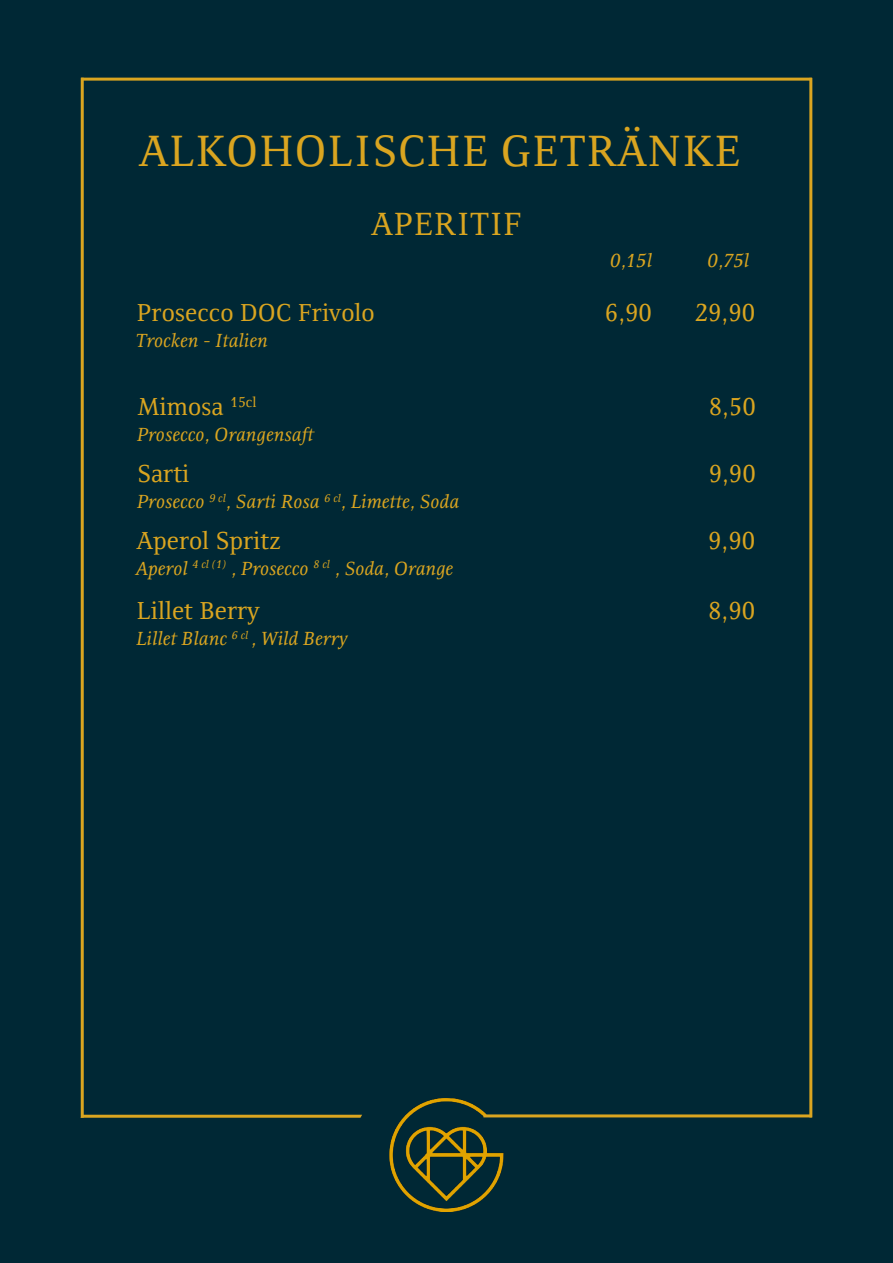
<style>
.page{position:relative;width:893px;height:1263px;background:#002835}
.page>*{position:absolute;margin:0;border:0;box-sizing:border-box;transform-origin:0 0}
.Small_Title{font:45px "Resavska BG";letter-spacing:.015em;color:#daa520}
.Small_Title-2{font:33px "Resavska BG";letter-spacing:.015em;color:#daa520}
.Body{font:25.2px "Resavska BG";color:#daa520}
.Preise{font:25.2px "Resavska BG";color:#daa520}
.Ingridients{font:italic 19.5px "Resavska BG";color:#daa520}
</style>
<div class="page">
<hr style="left:81px;top:78px;width:731px;height:3px;background:#daa520">
<hr style="left:809px;top:78px;width:3px;height:1039px;background:#daa520">
<hr style="left:81px;top:78px;width:3px;height:1040px;background:#daa520">
<img style="left:389px;top:1098px;width:115px;height:113px">
<hr style="left:483px;top:1114px;width:329px;height:3px;background:#daa520">
<hr style="left:81px;top:1115px;width:280px;height:3px;background:#daa520">
<p class="Small_Title" style="left:139px;top:126px;width:604px">ALKOHOLISCHE GETRÄNKE</p>
<p class="Small_Title-2" style="left:371px;top:205px;width:152px">APERITIF</p>
<p class="Ingridients" style="left:610px;top:249px;width:43px">0,15l</p>
<p class="Ingridients" style="left:708px;top:249px;width:43px">0,75l</p>
<p class="Body" style="left:137px;top:298px;width:240px">Prosecco DOC Frivolo</p>
<p class="Preise" style="left:695px;top:298px;width:62px">29,90</p>
<p class="Ingridients" style="left:137px;top:330px;width:133px">Trocken - Italien</p>
<p class="Preise" style="left:605px;top:298px;width:49px">6,90</p>
<p class="Body" style="left:137px;top:392px;width:121px">Mimosa <sup>15cl</sup></p>
<p class="Preise" style="left:709px;top:392px;width:49px">8,50</p>
<p class="Ingridients" style="left:137px;top:424px;width:178px">Prosecco, Orangensaft</p>
<p class="Body" style="left:137px;top:459px;width:54px">Sarti</p>
<p class="Ingridients" style="left:137px;top:490px;width:323px">Prosecco <sup>9</sup> <sup>cl</sup>, Sarti Rosa <sup>6</sup> <sup>cl</sup>, Limette, Soda</p>
<p class="Body" style="left:137px;top:526px;width:146px">Aperol Spritz</p>
<p class="Ingridients" style="left:137px;top:557px;width:318px">Aperol <sup>4</sup> <sup>cl</sup> <sup>(1)</sup> , Prosecco <sup>8</sup> <sup>cl</sup> , Soda, Orange</p>
<p class="Body" style="left:137px;top:596px;width:125px">Lillet Berry</p>
<p class="Ingridients" style="left:137px;top:628px;width:213px">Lillet Blanc <sup>6</sup> <sup>cl</sup> , Wild Berry</p>
<p class="Preise" style="left:709px;top:459px;width:49px">9,90</p>
<p class="Preise" style="left:708px;top:526px;width:49px">9,90</p>
<p class="Preise" style="left:708px;top:596px;width:49px">8,90</p>
</div>
